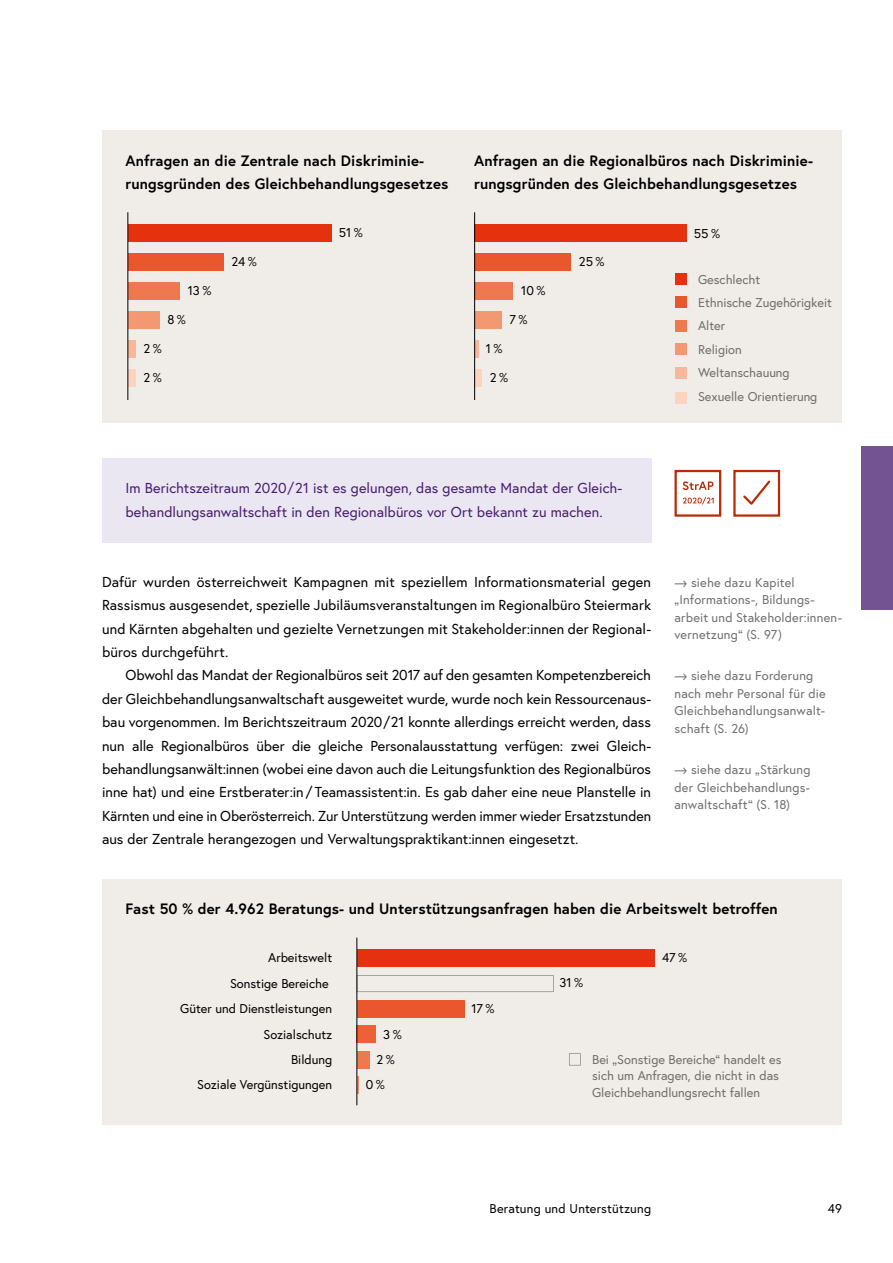
<style>
.page{position:relative;width:893px;height:1263px;background:#fff}
.page>*{position:absolute;margin:0;border:0;box-sizing:border-box;transform-origin:0 0}
.t1{font:700 15px/23.4px "Europa Austria";letter-spacing:.01em;color:#000}
.p_Erstzeileneinzug_Abstand_danach{font:14.4px/23.4px "Europa Austria";letter-spacing:.005em;color:#000;text-align:justify}
.Infobox_p_Infobox_lila{font:14.4px/23.4px "Europa Austria";letter-spacing:.005em;color:#471d70}
.p_Seitenverweise{font:12.75px/17.5px "Europa Austria";letter-spacing:.005em;color:#6f6f6e}
.t2{font:12.75px/26.2px "Europa Austria";color:#000;text-align:right}
</style>
<div class="page">
<div style="left:861px;top:446px;width:32px;height:164px;background:#745393"></div>
<div style="left:102px;top:459px;width:549px;height:84px;background:#eae6f2"></div>
<div style="left:102px;top:131px;width:740px;height:292px;background:#f0ece8"></div>
<div style="left:675px;top:273px;width:11px;height:12px;background:#e5310e"></div>
<div style="left:675px;top:297px;width:11px;height:11px;background:#ea572d"></div>
<div style="left:675px;top:320px;width:11px;height:12px;background:#ef794e"></div>
<div style="left:675px;top:343px;width:11px;height:12px;background:#f39972"></div>
<div style="left:675px;top:367px;width:11px;height:12px;background:#f7b798"></div>
<div style="left:675px;top:392px;width:11px;height:11px;background:#fbd3be"></div>
<div style="left:128px;top:224px;width:203px;height:17px;background:#e5310e"></div>
<div style="left:128px;top:253px;width:96px;height:17px;background:#ea572d"></div>
<div style="left:128px;top:282px;width:52px;height:17px;background:#ef794e"></div>
<div style="left:128px;top:311px;width:32px;height:17px;background:#f39972"></div>
<div style="left:128px;top:340px;width:8px;height:17px;background:#f7b798"></div>
<div style="left:128px;top:369px;width:8px;height:17px;background:#fbd3be"></div>
<hr style="left:127px;top:212px;width:1px;height:188px;background:#000">
<div style="left:475px;top:224px;width:212px;height:17px;background:#e5310e"></div>
<div style="left:475px;top:253px;width:96px;height:17px;background:#ea572d"></div>
<div style="left:475px;top:282px;width:38px;height:17px;background:#ef794e"></div>
<div style="left:475px;top:311px;width:27px;height:17px;background:#f39972"></div>
<hr style="left:475px;top:340px;width:3px;height:17px;background:#f7b798">
<div style="left:475px;top:369px;width:7px;height:17px;background:#fbd3be"></div>
<hr style="left:474px;top:212px;width:1px;height:188px;background:#000">
<div style="left:733px;top:470px;width:47px;height:47px;border:2px solid #b92b06"></div>
<svg style="left:743px;top:480px;width:28px;height:25px"></svg>
<svg style="left:683px;top:497px;width:31px;height:8px"></svg>
<svg style="left:683px;top:481px;width:30px;height:9px"></svg>
<div style="left:674px;top:470px;width:47px;height:47px;border:2px solid #b92b06"></div>
<div style="left:102px;top:879px;width:740px;height:245px;background:#f0ece8"></div>
<svg style="left:357px;top:975px;width:196px;height:17px"></svg>
<div style="left:357px;top:1026px;width:19px;height:17px;background:#ec6237"></div>
<div style="left:357px;top:1051px;width:13px;height:17px;background:#ef794e"></div>
<svg style="left:357px;top:1076px;width:1px;height:17px"></svg>
<div style="left:357px;top:1000px;width:108px;height:17px;background:#ea572d"></div>
<div style="left:357px;top:949px;width:298px;height:17px;background:#e5310e"></div>
<hr style="left:356px;top:938px;width:1px;height:167px;background:#000">
<svg style="left:569px;top:1053px;width:12px;height:12px"></svg>
<p class="t1" style="left:125px;top:148px;width:325px">Anfragen an die Zentrale nach Diskriminie&shy;rungsgründen des Gleichbehandlungsgesetzes</p>
<p class="t1" style="left:474px;top:148px;width:340px">Anfragen an die Regionalbüros nach Diskriminie&shy;rungsgründen des Gleichbehandlungsgesetzes</p>
<p class="t2" style="left:188px;top:277px;width:25px">13 %</p>
<p class="t2" style="left:167px;top:306px;width:20px">8 %</p>
<p class="t2" style="left:143px;top:335px;width:20px">2 %</p>
<p class="t2" style="left:143px;top:364px;width:20px">2 %</p>
<p class="t2" style="left:231px;top:248px;width:27px">24 %</p>
<p class="t2" style="left:339px;top:219px;width:26px">51 %</p>
<p class="t2" style="left:521px;top:277px;width:26px">10 %</p>
<p class="t2" style="left:509px;top:306px;width:20px">7 %</p>
<p class="t2" style="left:486px;top:335px;width:18px">1 %</p>
<p class="t2" style="left:490px;top:364px;width:20px">2 %</p>
<p class="t2" style="left:579px;top:248px;width:27px">25 %</p>
<p class="t2" style="left:694px;top:220px;width:28px">55 %</p>
<p class="p_Seitenverweise" style="left:698px;top:267px;width:135px;line-height:23.4px">Geschlecht<br>Ethnische Zugehörigkeit<br>Alter<br>Religion<br>Weltanschauung<br>Sexuelle Orientierung</p>
<p class="Infobox_p_Infobox_lila" style="left:125px;top:476px;width:497px">Im Berichtszeitraum 2020/21 ist es gelungen, das gesamte Mandat der Gleich&shy;behandlungsanwaltschaft in den Regionalbüros vor Ort bekannt zu machen.</p>
<p class="p_Erstzeileneinzug_Abstand_danach" style="left:102px;top:570px;width:551px">Dafür wurden österreichweit Kampagnen mit speziellem Informationsmaterial gegen Rassismus ausgesendet, spezielle Jubiläumsveranstaltungen im Regionalbüro Steiermark und Kärnten abgehalten und gezielte Vernetzungen mit Stakeholder:innen der Regional&shy;büros durchgeführt.</p>
<p class="p_Erstzeileneinzug_Abstand_danach" style="left:102px;top:663px;width:551px;text-indent:23px">Obwohl das Mandat der Regionalbüros seit 2017 auf den gesamten Kompetenzbereich der Gleichbehandlungsanwaltschaft ausgeweitet wurde, wurde noch kein Ressourcenaus&shy;bau vorgenommen. Im Berichtszeitraum 2020/21 konnte allerdings erreicht werden, dass nun alle Regionalbüros über die gleiche Personalausstattung verfügen: zwei Gleich&shy;behandlungsanwält:innen (wobei eine davon auch die Leitungsfunktion des Regionalbüros inne hat) und eine Erstberater:in / Teamassistent:in. Es gab daher eine neue Planstelle in Kärnten und eine in Oberösterreich. Zur Unterstützung werden immer wieder Ersatzstunden aus der Zentrale herangezogen und Verwaltungspraktikant:innen eingesetzt.</p>
<p class="p_Seitenverweise" style="left:674px;top:573px;width:168px">⟶ siehe dazu Kapitel „Informations-, Bildungs&shy;arbeit und Stakeholder:innen&shy;vernetzung“ (S. 97)</p>
<p class="p_Seitenverweise" style="left:674px;top:667px;width:153px">⟶ siehe dazu Forderung nach mehr Personal für die<br>Gleichbehandlungsanwalt&shy;schaft (S. 26)</p>
<p class="p_Seitenverweise" style="left:674px;top:760px;width:137px;text-align:justify">⟶ siehe dazu „Stärkung der Gleichbehandlungs&shy;anwaltschaft“ (S. 18)</p>
<p class="t1" style="left:125px;top:897px;width:654px">Fast 50 % der 4.962 Beratungs- und Unterstützungsanfragen haben die Arbeitswelt betroffen</p>
<p class="t2" style="left:230px;top:944px;width:104px">Arbeitswelt<br>Sonstige Bereiche</p>
<p class="t2" style="left:559px;top:969px;width:25px">31 %</p>
<p class="t2" style="left:662px;top:944px;width:27px">47 %</p>
<p class="t2" style="left:180px;top:995px;width:153px">Güter und Dienstleistungen</p>
<p class="t2" style="left:471px;top:995px;width:25px">17 %</p>
<p class="t2" style="left:263px;top:1021px;width:70px">Sozialschutz</p>
<p class="t2" style="left:383px;top:1021px;width:20px">3 %</p>
<p class="t2" style="left:291px;top:1046px;width:43px">Bildung</p>
<p class="t2" style="left:197px;top:1071px;width:137px">Soziale Vergünstigungen</p>
<p class="t2" style="left:376px;top:1046px;width:20px">2 %</p>
<p class="t2" style="left:366px;top:1071px;width:21px">0 %</p>
<p class="p_Seitenverweise" style="left:592px;top:1051px;width:191px;line-height:16.5px">Bei „Sonstige Bereiche“ handelt es sich um Anfragen, die nicht in das<br>Gleichbehandlungsrecht fallen</p>
<p class="t2" style="left:489px;top:1195px;width:163px">Beratung und Unterstützung</p>
<p class="t2" style="left:828px;top:1195px;width:16px">49</p>
</div>
